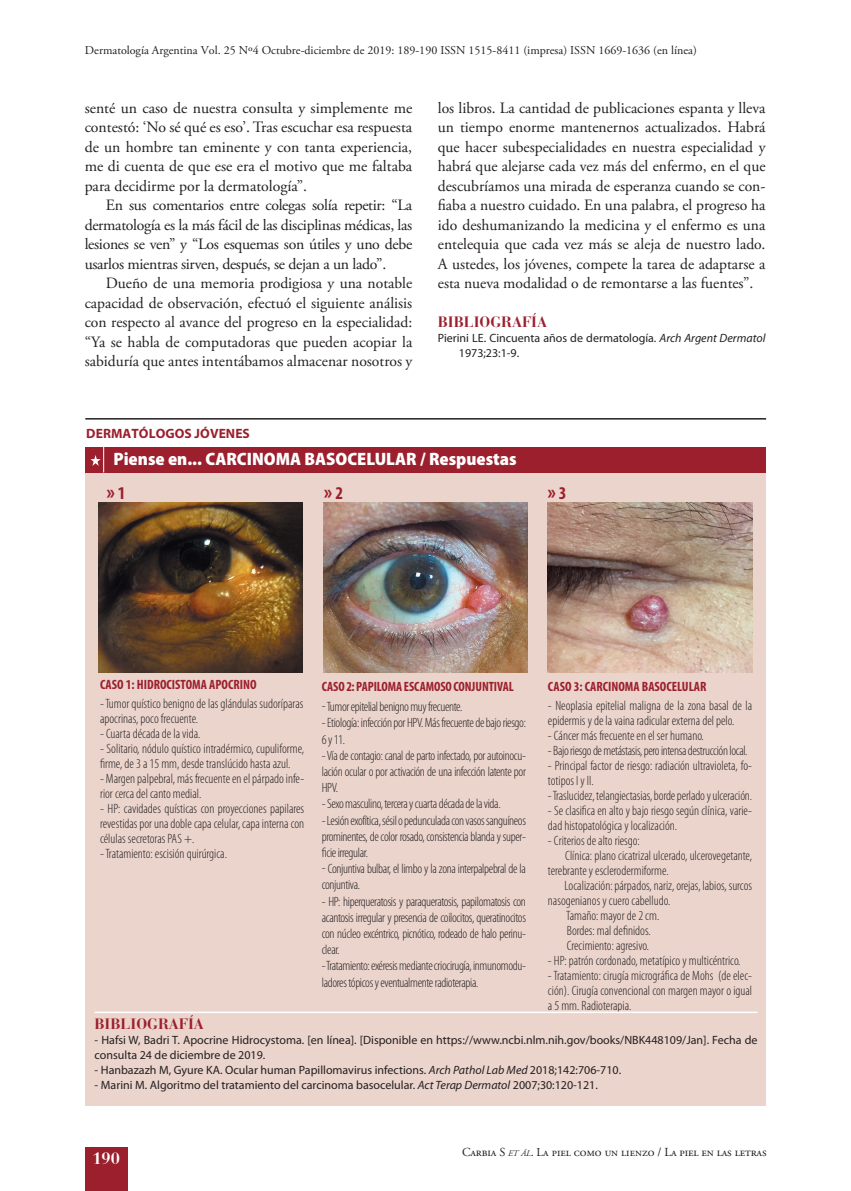
<style>
.page{position:relative;width:851px;height:1191px;background:#fff}
.page>*{position:absolute;margin:0;border:0;box-sizing:border-box;transform-origin:0 0}
.t1{font:700 condensed 21px "Myriad Pro";color:#9c1f2d}
.t2{font:900 semi-condensed 18px "Myriad Pro";color:#fff}
.t3{font:700 16.5px "Bauer Bodoni Std";color:#fff}
.t4{font:15.75px/19.5px "Adobe Garamond Pro";color:#231f20;text-align:justify}
.t5{font:700 15px "Bauer Bodoni Std";color:#9c1f2d}
.t6{font:300 condensed 13.5px/15px "Myriad Pro";color:#231f20}
.t7{font:300 condensed 13.5px/16.2px "Myriad Pro";letter-spacing:-.025em;color:#231f20}
.t8{font:700 condensed 13.5px "Myriad Pro";color:#9c1f2d}
.t9{font:700 13.5px "Myriad Pro";letter-spacing:.005em;color:#9c1f2d}
.t10{font:12.3px "Adobe Garamond Pro";letter-spacing:-.01em;color:#231f20}
.t11{font:12px/15px "Myriad Pro";color:#231f20}
.t12{font:12px "Adobe Garamond Pro";color:#231f20}
.s1{font-style:italic}
.s2{font-size:18px}
.s3{font-style:italic;font-size:8.55px}
.s4{font-size:12px}
</style>
<div class="page">
<div style="left:85px;top:1146px;width:43px;height:45px;background:#9c1f2d"></div>
<hr style="left:85px;top:418px;width:681px;height:1px;background:#231f20">
<div style="left:85px;top:472px;width:680px;height:634px;background:#ebd4cc"></div>
<div style="left:85px;top:447px;width:681px;height:26px;background:#9c1f2d"></div>
<svg style="left:90px;top:447px;width:14px;height:25px"></svg>
<img style="left:98px;top:502px;width:205px;height:171px">
<img style="left:323px;top:502px;width:204px;height:171px">
<img style="left:548px;top:502px;width:204px;height:171px">
<hr style="left:95px;top:1011px;width:662px;height:2px;background:#fff">
<p class="t12" style="left:85px;top:43px;width:613px">Dermatología Argentina Vol. 25 Nº4 Octubre-diciembre de 2019: 189-190 ISSN 1515-8411 (impresa) ISSN 1669-1636 (en línea)</p>
<p class="t4" style="left:85px;top:98px;width:329px">senté un caso de nuestra consulta y simplemente me contestó: ‘No sé qué es eso’. Tras escuchar esa respuesta de un hombre tan eminente y con tanta experiencia, me di cuenta de que ese era el motivo que me faltaba para decidirme por la dermatología”.</p>
<p class="t4" style="left:85px;top:196px;width:329px;text-indent:21px">En sus comentarios entre colegas solía repetir: “La dermatología es la más fácil de las disciplinas médicas, las lesiones se ven” y “Los esquemas son útiles y uno debe usarlos mientras sirven, después, se dejan a un lado”.</p>
<p class="t4" style="left:85px;top:274px;width:329px;text-indent:21px">Dueño de una memoria prodigiosa y una notable capacidad de observación, efectuó el siguiente análisis con respecto al avance del progreso en la especialidad: “Ya se habla de computadoras que pueden acopiar la sabiduría que antes intentábamos almacenar nosotros y</p>
<p class="t4" style="left:438px;top:98px;width:329px">los libros. La cantidad de publicaciones espanta y lleva un tiempo enorme mantenernos actualizados. Habrá que hacer subespecialidades en nuestra especialidad y habrá que alejarse cada vez más del enfermo, en el que descubríamos una mirada de esperanza cuando se con&shy;fiaba a nuestro cuidado. En una palabra, el progreso ha ido deshumanizando la medicina y el enfermo es una entelequia que cada vez más se aleja de nuestro lado.<br>A ustedes, los jóvenes, compete la tarea de adaptarse a esta nueva modalidad o de remontarse a las fuentes”.</p>
<p class="t5" style="left:438px;top:313px;width:111px">BIBLIOGRAFÍA</p>
<p class="t11" style="left:459px;top:330px;width:308px;text-indent:-21px">Pierini LE. Cincuenta años de dermatología. <span class="s1">Arch Argent Dermatol<br></span>1973;23:1-9.</p>
<p class="t9" style="left:86px;top:425px;width:165px">DERMATÓLOGOS JÓVENES</p>
<h2 class="t2" style="left:113px;top:449px;width:404px">Piense en... CARCINOMA BASOCELULAR / Respuestas</h2>
<h1 class="t1" style="left:107px;top:479px;width:20px">» <span class="s2">1</span></h1>
<h1 class="t1" style="left:324px;top:479px;width:21px">» <span class="s2">2</span></h1>
<h1 class="t1" style="left:547px;top:479px;width:20px">» <span class="s2">3</span></h1>
<p class="t8" style="left:100px;top:676px;width:158px">CASO 1: HIDROCISTOMA APOCRINO</p>
<p class="t6" style="left:100px;top:697px;width:205px">- Tumor quístico benigno de las glándulas sudoríparas apocrinas, poco frecuente.</p>
<p class="t6" style="left:100px;top:727px;width:102px">- Cuarta década de la vida.</p>
<p class="t6" style="left:100px;top:742px;width:206px">- Solitario, nódulo quístico intradérmico, cupuliforme, firme, de 3 a 15 mm, desde translúcido hasta azul.</p>
<p class="t6" style="left:100px;top:772px;width:206px">- Margen palpebral, más frecuente en el párpado infe&shy;rior cerca del canto medial.</p>
<p class="t6" style="left:100px;top:801px;width:206px;text-align:justify">- HP: cavidades quísticas con proyecciones papilares revestidas por una doble capa celular, capa interna con células secretoras PAS +.</p>
<p class="t6" style="left:100px;top:846px;width:128px">- Tratamiento: escisión quirúrgica.</p>
<p class="t8" style="left:322px;top:677px;width:193px">CASO 2: PAPILOMA ESCAMOSO CONJUNTIVAL</p>
<p class="t7" style="left:322px;top:699px;width:142px">- Tumor epitelial benigno muy frecuente.</p>
<p class="t7" style="left:322px;top:715px;width:206px">- Etiología: infección por HPV. Más frecuente de bajo riesgo:<br>6 y 11.</p>
<p class="t6" style="left:322px;top:747px;width:206px;line-height:16.2px;text-align:justify">- Vía de contagio: canal de parto infectado, por autoinocu&shy;lación ocular o por activación de una infección latente por HPV.</p>
<p class="t7" style="left:322px;top:796px;width:180px">- Sexo masculino, tercera y cuarta década de la vida.</p>
<p class="t6" style="left:322px;top:812px;width:206px;line-height:16.2px;text-align:justify">- Lesión exofítica, sésil o pedunculada con vasos sanguíneos prominentes, de color rosado, consistencia blanda y super&shy;ficie irregular.</p>
<p class="t7" style="left:322px;top:861px;width:206px">- Conjuntiva bulbar, el limbo y la zona interpalpebral de la conjuntiva.</p>
<p class="t6" style="left:322px;top:893px;width:206px;line-height:16.2px;text-align:justify">- HP: hiperqueratosis y paraqueratosis, papilomatosis con acantosis irregular y presencia de coilocitos, queratinocitos con núcleo excéntrico, picnótico, rodeado de halo perinu&shy;clear.</p>
<p class="t7" style="left:322px;top:958px;width:206px">- Tratamiento: exéresis mediante criocirugía, inmunomodu&shy;ladores tópicos y eventualmente radioterapia.</p>
<p class="t8" style="left:548px;top:677px;width:160px">CASO 3: CARCINOMA BASOCELULAR</p>
<p class="t6" style="left:548px;top:698px;width:206px">- Neoplasia epitelial maligna de la zona basal de la epidermis y de la vaina radicular externa del pelo.</p>
<p class="t6" style="left:548px;top:728px;width:157px">- Cáncer más frecuente en el ser humano.</p>
<p class="t7" style="left:548px;top:742px;width:201px">- Bajo riesgo de metástasis, pero intensa destrucción local.</p>
<p class="t6" style="left:548px;top:758px;width:206px">- Principal factor de riesgo: radiación ultravioleta, fo&shy;totipos I y II.</p>
<p class="t6" style="left:548px;top:788px;width:206px">- Traslucidez, telangiectasias, borde perlado y ulceración.</p>
<p class="t6" style="left:548px;top:803px;width:206px">- Se clasifica en alto y bajo riesgo según clínica, varie&shy;dad histopatológica y localización.</p>
<p class="t6" style="left:548px;top:833px;width:93px">- Criterios de alto riesgo:</p>
<p class="t6" style="left:565px;top:848px;width:188px">Clínica: plano cicatrizal ulcerado, ulcerovegetante,</p>
<p class="t6" style="left:548px;top:863px;width:122px">terebrante y esclerodermiforme.</p>
<p class="t6" style="left:564px;top:878px;width:189px">Localización: párpados, nariz, orejas, labios, surcos</p>
<p class="t6" style="left:548px;top:893px;width:124px">nasogenianos y cuero cabelludo.</p>
<p class="t6" style="left:566px;top:908px;width:95px">Tamaño: mayor de 2 cm.</p>
<p class="t6" style="left:566px;top:923px;width:85px">Bordes: mal definidos.</p>
<p class="t6" style="left:566px;top:938px;width:84px">Crecimiento: agresivo.</p>
<p class="t6" style="left:548px;top:953px;width:194px">- HP: patrón cordonado, metatípico y multicéntrico.</p>
<p class="t6" style="left:548px;top:968px;width:206px;text-align:justify">- Tratamiento: cirugía micrográfica de Mohs (de elec&shy;ción). Cirugía convencional con margen mayor o igual a 5 mm. Radioterapia.</p>
<p class="t5" style="left:95px;top:1015px;width:111px">BIBLIOGRAFÍA</p>
<p class="t11" style="left:95px;top:1032px;width:664px">- Hafsi W, Badri T. Apocrine Hidrocystoma. [en línea]. [Disponible en https://www.ncbi.nlm.nih.gov/books/NBK448109/Jan]. Fecha de consulta 24 de diciembre de 2019.</p>
<p class="t11" style="left:95px;top:1062px;width:528px">- Hanbazazh M, Gyure KA. Ocular human Papillomavirus infections. <span class="s1">Arch Pathol Lab Med</span> 2018;142:706-710.</p>
<p class="t11" style="left:95px;top:1077px;width:504px">- Marini M. Algoritmo del tratamiento del carcinoma basocelular. <span class="s1">Act Terap Dermatol</span> 2007;30:120-121.</p>
<p class="t3" style="left:92px;top:1148px;width:29px">190</p>
<p class="t10" style="left:462px;top:1144px;width:306px">Carbia S <span class="s3">et ál</span>. <span class="s4">La piel como un lienzo</span> / La piel en las letras</p>
</div>
